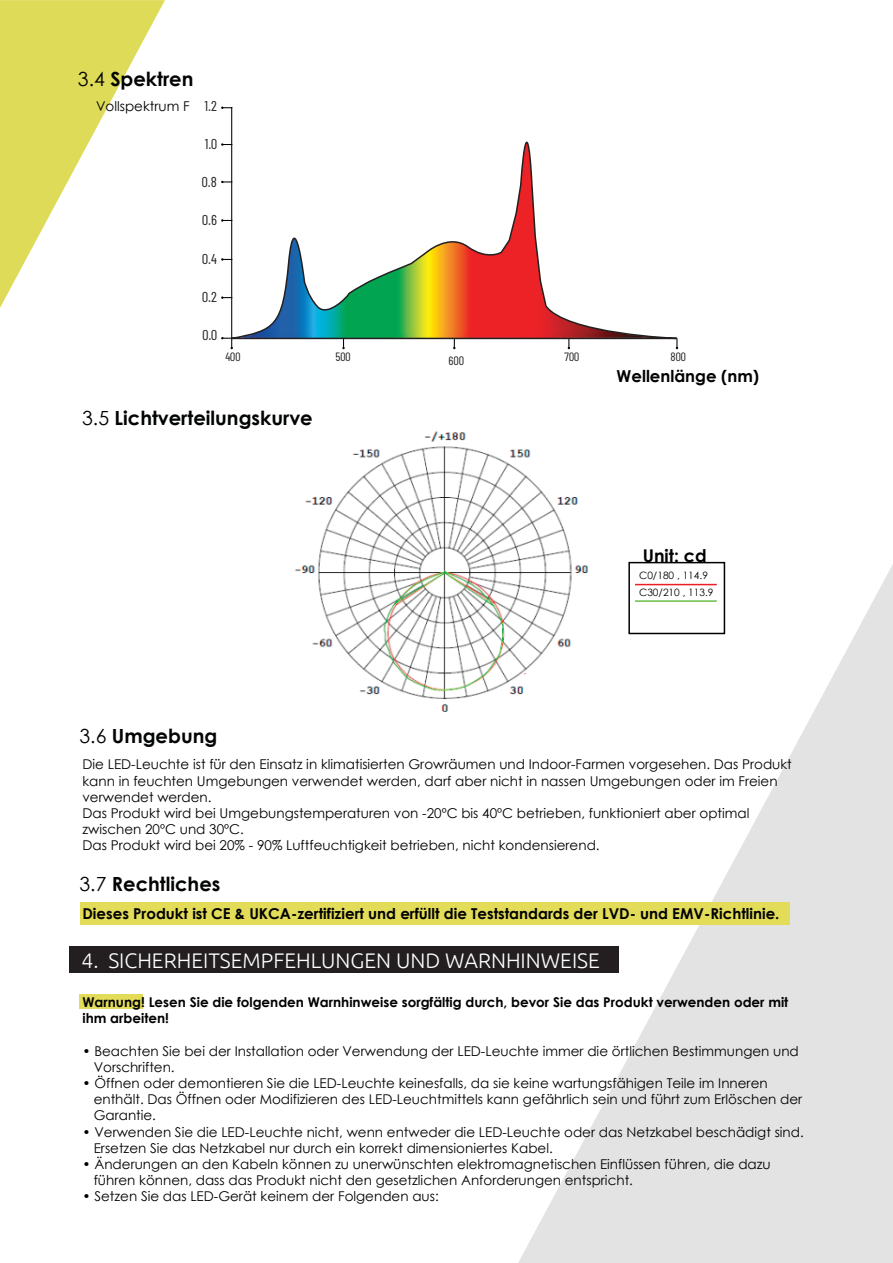
<style>
.page{position:relative;width:893px;height:1263px;background:#fff}
.page>*{position:absolute;margin:0;border:0;box-sizing:border-box;transform-origin:0 0}
.t1{font:300 21.15px "Ubuntu";color:#fff}
.t2{font:700 19.5px "Century Gothic";color:#020303}
.t3{font:700 17.55px "Century Gothic";color:#010101}
.t4{font:700 16.5px "Century Gothic";color:#010101}
.t5{font:700 15px "Century Gothic";color:#010101}
.t6{font:14.25px "Barlow Condensed";color:#231f20}
.t7{font:13.5px/16.2px "Century Gothic";color:#010101}
.t8{font:700 13.5px/16.2px "Century Gothic";color:#010101}
.t9{font:12px "Barlow Condensed";color:#231f20}
.t10{font:12px "Barlow Condensed";color:#231f20}
.t11{font:10.2px/16.5px "Century Gothic";color:#010101}
.s1{font-weight:400}
.s2{font-family:"Barlow Condensed";font-size:14.25px;color:#231f20}
</style>
<div class="page">
<div style="left:79px;top:994px;width:64px;height:15px;background:#e2dc58"></div>
<svg style="left:518px;top:564px;width:374px;height:699px;fill:#e3e3e4"></svg>
<svg style="left:0;top:0;width:165px;height:308px"></svg>
<div style="left:69px;top:946px;width:549px;height:27px;background:#231f20"></div>
<img style="left:294px;top:431px;width:330px;height:281px">
<hr style="left:635px;top:584px;width:81px;height:1px;background:#ed1d24">
<hr style="left:635px;top:600px;width:81px;height:2px;background:#6abd45">
<div style="left:628px;top:562px;width:97px;height:72px;border:2px solid #010101"></div>
<div style="left:80px;top:902px;width:709px;height:23px;background:#e2dc58"></div>
<hr style="left:222px;top:338px;width:455px;height:1px;background:#000">
<hr style="left:231px;top:107px;width:1px;height:241px;background:#000">
<svg style="left:342px;top:340px;width:3px;height:9px"></svg>
<svg style="left:221px;top:107px;width:9px;height:2px"></svg>
<svg style="left:221px;top:143px;width:9px;height:3px"></svg>
<svg style="left:221px;top:181px;width:9px;height:2px"></svg>
<svg style="left:221px;top:219px;width:9px;height:3px"></svg>
<svg style="left:221px;top:258px;width:9px;height:3px"></svg>
<svg style="left:221px;top:296px;width:9px;height:3px"></svg>
<svg style="left:453px;top:340px;width:2px;height:9px"></svg>
<svg style="left:567px;top:340px;width:3px;height:9px"></svg>
<svg style="left:675px;top:340px;width:3px;height:9px"></svg>
<svg style="left:230px;top:107px;width:448px;height:233px"></svg>
<h2 class="t2" style="left:78px;top:64px;width:117px"><span class="s1">3.4</span> Spektren</h2>
<p class="t7" style="left:96px;top:98px;width:122px">Vollspektrum F <span class="s2">1.2</span></p>
<p class="t6" style="left:205px;top:135px;width:14px">1.0</p>
<p class="t6" style="left:202px;top:173px;width:17px">0.8</p>
<p class="t6" style="left:202px;top:211px;width:16px">0.6</p>
<p class="t6" style="left:202px;top:250px;width:16px">0.4</p>
<p class="t6" style="left:202px;top:288px;width:16px">0.2</p>
<p class="t6" style="left:203px;top:326px;width:16px">0.0</p>
<p class="t9" style="left:225px;top:349px;width:16px">400</p>
<p class="t9" style="left:335px;top:349px;width:17px">500</p>
<p class="t9" style="left:564px;top:349px;width:16px">700</p>
<p class="t9" style="left:670px;top:349px;width:17px">800</p>
<p class="t10" style="left:448px;top:352px;width:17px">600</p>
<p class="t4" style="left:616px;top:364px;width:144px">Wellenlänge (nm)</p>
<h2 class="t2" style="left:82px;top:403px;width:232px"><span class="s1">3.5</span> Lichtverteilungskurve</h2>
<p class="t3" style="left:642px;top:542px;width:65px">Unit: cd</p>
<p class="t11" style="left:639px;top:567px;width:76px">C0/180 , 114.9<br>C30/210 , 113.9</p>
<h2 class="t2" style="left:79px;top:721px;width:139px"><span class="s1">3.6</span> Umgebung</h2>
<p class="t7" style="left:82px;top:756px;width:710px">Die LED-Leuchte ist für den Einsatz in klimatisierten Growräumen und Indoor-Farmen vorgesehen. Das Produkt kann in feuchten Umgebungen verwendet werden, darf aber nicht in nassen Umgebungen oder im Freien verwendet werden.<br>Das Produkt wird bei Umgebungstemperaturen von -20ºC bis 40ºC betrieben, funktioniert aber optimal zwischen 20ºC und 30ºC.<br>Das Produkt wird bei 20% - 90% Luftfeuchtigkeit betrieben, nicht kondensierend.</p>
<h2 class="t2" style="left:79px;top:869px;width:142px"><span class="s1">3.7</span> Rechtliches</h2>
<p class="t5" style="left:82px;top:902px;width:698px">Dieses Produkt ist CE &amp; UKCA-zertifiziert und erfüllt die Teststandards der LVD- und EMV-Richtlinie.</p>
<h1 class="t1" style="left:82px;top:947px;width:520px">4. SICHERHEITSEMPFEHLUNGEN UND WARNHINWEISE</h1>
<p class="t8" style="left:82px;top:993px;width:707px">Warnung! Lesen Sie die folgenden Warnhinweise sorgfältig durch, bevor Sie das Produkt verwenden oder mit ihm arbeiten!</p>
<p class="t7" style="left:94px;top:1042px;width:706px;text-indent:-11px">• Beachten Sie bei der Installation oder Verwendung der LED-Leuchte immer die örtlichen Bestimmungen und<br>Vorschriften.</p>
<p class="t7" style="left:94px;top:1075px;width:710px;text-indent:-11px">• Öffnen oder demontieren Sie die LED-Leuchte keinesfalls, da sie keine wartungsfähigen Teile im Inneren enthält. Das Öffnen oder Modifizieren des LED-Leuchtmittels kann gefährlich sein und führt zum Erlöschen der<br>Garantie.</p>
<p class="t7" style="left:94px;top:1123px;width:711px;text-indent:-11px">• Verwenden Sie die LED-Leuchte nicht, wenn entweder die LED-Leuchte oder das Netzkabel beschädigt sind.<br>Ersetzen Sie das Netzkabel nur durch ein korrekt dimensioniertes Kabel.</p>
<p class="t7" style="left:94px;top:1156px;width:678px;text-indent:-11px">• Änderungen an den Kabeln können zu unerwünschten elektromagnetischen Einflüssen führen, die dazu führen können, dass das Produkt nicht den gesetzlichen Anforderungen entspricht.</p>
<p class="t7" style="left:82px;top:1188px;width:358px">• Setzen Sie das LED-Gerät keinem der Folgenden aus:</p>
</div>
